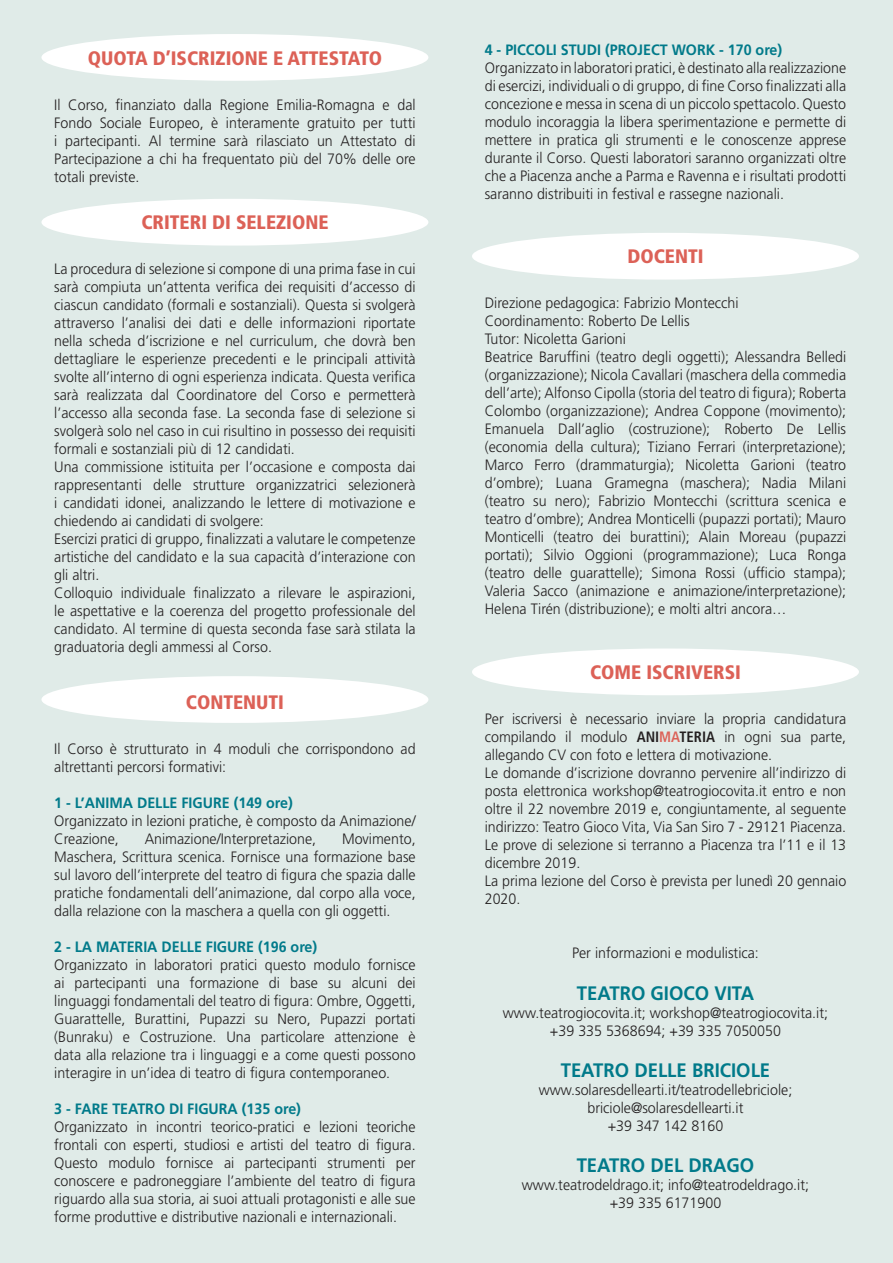
<style>
.page{position:relative;width:893px;height:1263px;background:#e0ebe8}
.page>*{position:absolute;margin:0;border:0;box-sizing:border-box;transform-origin:0 0}
.t1{font:900 condensed 19.5px "Frutiger LT Std";color:#dc6157}
.t2{font:700 19.5px "Frutiger LT Std";color:#017a8a;scale:.95 1}
.t3{font:300 15px/18px "Frutiger LT Std";color:#231f20;text-align:justify;scale:.95 1}
.t4{font:700 15px "Frutiger LT Std";color:#017a8a;scale:.95 1}
.s1{font-weight:700;font-stretch:condensed}
.s2{font-weight:700;font-stretch:condensed;color:#dc6157}
</style>
<div class="page">
<div style="left:41px;top:34px;width:387px;height:47px;background:#fff;border-radius:50%"></div>
<div style="left:41px;top:199px;width:387px;height:47px;background:#fff;border-radius:50%"></div>
<div style="left:41px;top:676px;width:387px;height:47px;background:#fff;border-radius:50%"></div>
<div style="left:472px;top:233px;width:387px;height:47px;background:#fff;border-radius:50%"></div>
<div style="left:472px;top:648px;width:387px;height:47px;background:#fff;border-radius:50%"></div>
<p class="t1" style="left:88px;top:46px;width:296px">QUOTA D’ISCRIZIONE E ATTESTATO</p>
<p class="t3" style="left:54px;top:96px;width:382px">Il Corso, finanziato dalla Regione Emilia-Romagna e dal Fondo Sociale Europeo, è interamente gratuito per tutti i partecipanti. Al termine sarà rilasciato un Attestato di Partecipazione a chi ha frequentato più del 70% delle ore totali previste.</p>
<p class="t1" style="left:141px;top:211px;width:189px">CRITERI DI SELEZIONE</p>
<p class="t3" style="left:54px;top:260px;width:382px">La procedura di selezione si compone di una prima fase in cui sarà compiuta un’attenta verifica dei requisiti d’accesso di ciascun candidato (formali e sostanziali). Questa si svolgerà attraverso l’analisi dei dati e delle informazioni riportate nella scheda d’iscrizione e nel curriculum, che dovrà ben dettagliare le esperienze precedenti e le principali attività svolte all’interno di ogni esperienza indicata. Questa verifica sarà realizzata dal Coordinatore del Corso e permetterà l’accesso alla seconda fase. La seconda fase di selezione si svolgerà solo nel caso in cui risultino in possesso dei requisiti formali e sostanziali più di 12 candidati.</p>
<p class="t3" style="left:54px;top:458px;width:382px">Una commissione istituita per l’occasione e composta dai rappresentanti delle strutture organizzatrici selezionerà i candidati idonei, analizzando le lettere di motivazione e chiedendo ai candidati di svolgere:</p>
<p class="t3" style="left:54px;top:530px;width:382px">Esercizi pratici di gruppo, finalizzati a valutare le competenze artistiche del candidato e la sua capacità d’interazione con gli altri.</p>
<p class="t3" style="left:54px;top:584px;width:382px">Colloquio individuale finalizzato a rilevare le aspirazioni, le aspettative e la coerenza del progetto professionale del candidato. Al termine di questa seconda fase sarà stilata la graduatoria degli ammessi al Corso.</p>
<p class="t1" style="left:186px;top:690px;width:100px">CONTENUTI</p>
<p class="t3" style="left:54px;top:740px;width:382px">Il Corso è strutturato in 4 moduli che corrispondono ad altrettanti percorsi formativi:</p>
<p class="t4" style="left:54px;top:794px;width:253px">1 - L’ANIMA DELLE FIGURE (149 ore)</p>
<p class="t3" style="left:54px;top:812px;width:382px">Organizzato in lezioni pratiche, è composto da Animazione/<br>Creazione,</p>
<p class="t3" style="left:54px;top:830px;width:382px;text-indent:288px">Movimento, Maschera, Scrittura scenica. Fornisce una formazione base sul lavoro dell’interprete del teatro di figura che spazia dalle pratiche fondamentali dell’animazione, dal corpo alla voce, dalla relazione con la maschera a quella con gli oggetti.</p>
<p class="t4" style="left:54px;top:938px;width:278px">2 - LA MATERIA DELLE FIGURE (196 ore)</p>
<p class="t3" style="left:54px;top:956px;width:382px">Organizzato in laboratori pratici questo modulo fornisce ai partecipanti una formazione di base su alcuni dei linguaggi fondamentali del teatro di figura: Ombre, Oggetti, Guarattelle, Burattini, Pupazzi su Nero, Pupazzi portati (Bunraku) e Costruzione. Una particolare attenzione è data alla relazione tra i linguaggi e a come questi possono interagire in un’idea di teatro di figura contemporaneo.</p>
<p class="t4" style="left:54px;top:1100px;width:261px">3 - FARE TEATRO DI FIGURA (135 ore)</p>
<p class="t3" style="left:54px;top:1118px;width:382px">Organizzato in incontri teorico-pratici e lezioni teoriche frontali con esperti, studiosi e artisti del teatro di figura.<br>Questo modulo fornisce ai partecipanti strumenti per conoscere e padroneggiare l’ambiente del teatro di figura riguardo alla sua storia, ai suoi attuali protagonisti e alle sue forme produttive e distributive nazionali e internazionali.</p>
<p class="t3" style="left:145px;top:830px;width:182px">Animazione/Interpretazione,</p>
<p class="t4" style="left:485px;top:41px;width:315px">4 - PICCOLI STUDI (PROJECT WORK - 170 ore)</p>
<p class="t3" style="left:485px;top:59px;width:382px">Organizzato in laboratori pratici, è destinato alla realizzazione di esercizi, individuali o di gruppo, di fine Corso finalizzati alla concezione e messa in scena di un piccolo spettacolo. Questo modulo incoraggia la libera sperimentazione e permette di mettere in pratica gli strumenti e le conoscenze apprese durante il Corso. Questi laboratori saranno organizzati oltre che a Piacenza anche a Parma e Ravenna e i risultati prodotti saranno distribuiti in festival e rassegne nazionali.</p>
<p class="t1" style="left:627px;top:245px;width:78px">DOCENTI</p>
<p class="t3" style="left:485px;top:294px;width:269px">Direzione pedagogica: Fabrizio Montecchi</p>
<p class="t3" style="left:485px;top:312px;width:217px">Coordinamento: Roberto De Lellis</p>
<p class="t3" style="left:485px;top:330px;width:150px">Tutor: Nicoletta Garioni</p>
<p class="t3" style="left:485px;top:348px;width:382px">Beatrice Baruffini (teatro degli oggetti); Alessandra Belledi (organizzazione); Nicola Cavallari (maschera della commedia dell’arte); Alfonso Cipolla (storia del teatro di figura); Roberta Colombo (organizzazione); Andrea Coppone (movimento); Emanuela Dall’aglio (costruzione); Roberto De Lellis (economia della cultura); Tiziano Ferrari (interpretazione); Marco Ferro (drammaturgia); Nicoletta Garioni (teatro d’ombre); Luana Gramegna (maschera); Nadia Milani (teatro su nero); Fabrizio Montecchi (scrittura scenica e teatro d’ombre); Andrea Monticelli (pupazzi portati); Mauro Monticelli (teatro dei burattini); Alain Moreau (pupazzi portati); Silvio Oggioni (programmazione); Luca Ronga (teatro delle guarattelle); Simona Rossi (ufficio stampa); Valeria Sacco (animazione e animazione/interpretazione); Helena Tirén (distribuzione); e molti altri ancora…</p>
<p class="t1" style="left:590px;top:660px;width:152px">COME ISCRIVERSI</p>
<p class="t3" style="left:485px;top:710px;width:382px">Per iscriversi è necessario inviare la propria candidatura compilando il modulo <span class="s1">ANI</span><span class="s2">MA</span><span class="s1">TERIA</span> in ogni sua parte, allegando CV con foto e lettera di motivazione.</p>
<p class="t3" style="left:485px;top:764px;width:382px">Le domande d’iscrizione dovranno pervenire all’indirizzo di posta elettronica workshop@teatrogiocovita.it entro e non oltre il 22 novembre 2019 e, congiuntamente, al seguente indirizzo: Teatro Gioco Vita, Via San Siro 7 - 29121 Piacenza.</p>
<p class="t3" style="left:485px;top:836px;width:382px">Le prove di selezione si terranno a Piacenza tra l’11 e il 13 dicembre 2019.</p>
<p class="t3" style="left:485px;top:872px;width:382px">La prima lezione del Corso è prevista per lunedì 20 gennaio<br>2020.</p>
<p class="t3" style="left:572px;top:944px;width:198px">Per informazioni e modulistica:</p>
<p class="t2" style="left:577px;top:981px;width:188px">TEATRO GIOCO VITA</p>
<p class="t3" style="left:503px;top:1003px;width:344px">www.teatrogiocovita.it; workshop@teatrogiocovita.it;</p>
<p class="t3" style="left:550px;top:1021px;width:245px">+39 335 5368694; +39 335 7050050</p>
<p class="t2" style="left:561px;top:1059px;width:222px">TEATRO DELLE BRICIOLE</p>
<p class="t3" style="left:539px;top:1081px;width:268px">www.solaresdellearti.it/teatrodellebriciole;</p>
<p class="t3" style="left:587px;top:1099px;width:166px">briciole@solaresdellearti.it</p>
<p class="t3" style="left:608px;top:1117px;width:123px">+39 347 142 8160</p>
<p class="t2" style="left:577px;top:1154px;width:188px">TEATRO DEL DRAGO</p>
<p class="t3" style="left:522px;top:1176px;width:304px">www.teatrodeldrago.it; info@teatrodeldrago.it;</p>
<p class="t3" style="left:610px;top:1194px;width:119px">+39 335 6171900</p>
</div>
